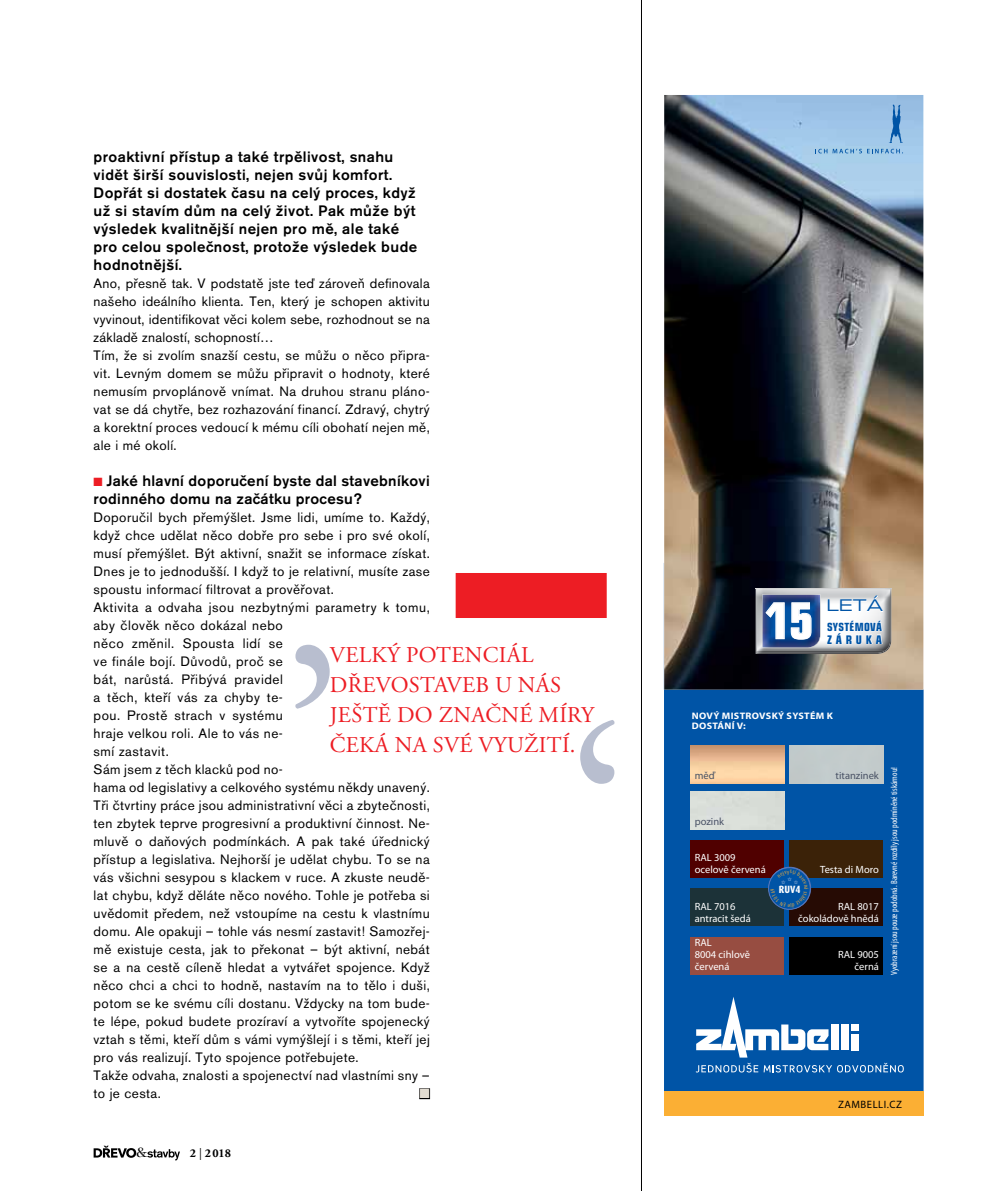
<style>
.page{position:relative;width:1000px;height:1191px;background:#fff}
.page>*{position:absolute;margin:0;border:0;box-sizing:border-box;transform-origin:0 0}
.t1{font:700 condensed 49.65px "Eurostile";color:#fff}
.t2{font:22.5px/30px "Adobe Garamond Pro";letter-spacing:.015em;color:#ed1d24}
.t3{font:16.2px "Eurostile Extended Two";color:#0054a6}
.t4{font:500 15px/18px "Akzidenz Grotesk BECE";letter-spacing:.03em;color:#000}
.t5{font:13.5px/18px "Akzidenz Grotesk BECE";letter-spacing:.03em;color:#000}
.t6{font:13.5px "Zapf Dingbats ITC";color:#e3ddd2}
.t7{font:12.9px "Timpani";color:#000}
.t8{font:700 12px "Adobe Garamond Pro";color:#000}
.t9{font:700 condensed 11.85px "Eurostile";letter-spacing:.315em;color:#0054a6}
.t10{font:700 condensed 11.25px "Eurostile";letter-spacing:.025em;color:#0054a6}
.t11{font:10.65px "Myriad Pro";letter-spacing:.05em;color:#000}
.t12{font:10.5px/12px "Myriad Pro";color:#fff}
.t13{font:10.5px "Myriad Pro";color:#495265}
.t14{font:800 condensed 10.5px "Dax Pro";color:#fff}
.t15{font:700 9.45px/9.9px "Myriad Pro";letter-spacing:.03em;color:#fff;scale:1.07 1}
.t16{font:condensed 9px "Myriad Pro";color:#fff}
.s1{color:#ed1d24}
.s2{font-weight:400}
</style>
<div class="page">
<svg style="left:94px;top:1145px;width:42px;height:12px"></svg>
<svg style="left:147px;top:1149px;width:33px;height:11px"></svg>
<div style="left:419px;top:1088px;width:11px;height:11px;border:2px solid #000"></div>
<hr style="left:641px;top:0;width:1px;height:1191px;background:#000">
<div style="left:663px;top:563px;width:260px;height:528px;background:#0054a6"></div>
<img style="left:664px;top:95px;width:259px;height:594px">
<div style="left:663px;top:1091px;width:260px;height:24px;background:#fbaf34"></div>
<svg style="left:695px;top:996px;width:208px;height:76px"></svg>
<img style="left:755px;top:588px;width:136px;height:63px">
<img style="left:755px;top:651px;width:131px;height:3px">
<img style="left:762px;top:594px;width:58px;height:54px">
<svg style="left:764px;top:602px;width:20px;height:37px"></svg>
<svg style="left:790px;top:602px;width:21px;height:38px"></svg>
<svg style="left:827px;top:595px;width:56px;height:17px"></svg>
<svg style="left:826px;top:619px;width:56px;height:25px"></svg>
<img style="left:690px;top:745px;width:94px;height:38px">
<div style="left:690px;top:791px;width:94px;height:38px;background:#d9ded8"></div>
<div style="left:789px;top:745px;width:93px;height:38px;background:#c2cbcb"></div>
<div style="left:690px;top:840px;width:94px;height:37px;background:#500000"></div>
<div style="left:789px;top:840px;width:93px;height:37px;background:#3b2208"></div>
<div style="left:690px;top:888px;width:94px;height:38px;background:#1c3238"></div>
<div style="left:789px;top:888px;width:93px;height:38px;background:#260b04"></div>
<div style="left:690px;top:937px;width:94px;height:37px;background:#974d41"></div>
<div style="left:789px;top:937px;width:93px;height:37px;background:#000"></div>
<div style="left:768px;top:867px;width:42px;height:42px;border:1px solid #5a77ba;border-radius:50%"></div>
<svg style="left:888px;top:105px;width:14px;height:38px"></svg>
<svg style="left:815px;top:149px;width:87px;height:4px"></svg>
<svg style="left:295px;top:645px;width:34px;height:63px"></svg>
<svg style="left:580px;top:720px;width:35px;height:64px"></svg>
<div style="left:455px;top:573px;width:151px;height:45px;background:#ed1d24"></div>
<svg style="left:770px;top:869px;width:38px;height:38px"></svg>
<p class="t4" style="left:94px;top:148px;width:325px">proaktivní přístup a také trpělivost, snahu vidět širší souvislosti, nejen svůj komfort.<br>Dopřát si dostatek času na celý proces, když už si stavím dům na celý život. Pak může být výsledek kvalitnější nejen pro mě, ale také pro celou společnost, protože výsledek bude hodnotnější.</p>
<p class="t5" style="left:94px;top:274px;width:337px">Ano, přesně tak. V podstatě jste teď zároveň definovala našeho ideálního klienta. Ten, který je schopen aktivitu vyvinout, identifikovat věci kolem sebe, rozhodnout se na základě znalostí, schopností…<br>Tím, že si zvolím snazší cestu, se můžu o něco připra&shy;vit. Levným domem se můžu připravit o hodnoty, které nemusím prvoplánově vnímat. Na druhou stranu pláno&shy;vat se dá chytře, bez rozhazování financí. Zdravý, chytrý a korektní proces vedoucí k mému cíli obohatí nejen mě, ale i mé okolí.</p>
<p class="t4" style="left:94px;top:472px;width:337px"><span class="s1">■</span> Jaké hlavní doporučení byste dal stavebníkovi rodinného domu na začátku procesu?</p>
<p class="t5" style="left:94px;top:508px;width:337px">Doporučil bych přemýšlet. Jsme lidi, umíme to. Každý, když chce udělat něco dobře pro sebe i pro své okolí, musí přemýšlet. Být aktivní, snažit se informace získat.<br>Dnes je to jednodušší. I když to je relativní, musíte zase spoustu informací filtrovat a prověřovat.<br>Aktivita a odvaha jsou nezbytnými parametry k tomu, aby člověk něco dokázal nebo<br>něco změnil. Spousta lidí se<br>ve finále bojí. Důvodů, proč se<br>bát, narůstá. Přibývá pravidel<br>a těch, kteří vás za chyby te-<br>pou. Prostě strach v systému<br>hraje velkou roli. Ale to vás ne-<br>smí zastavit.<br>Sám jsem z těch klacků pod no-<br>hama od legislativy a celkového systému někdy unavený.<br>Tři čtvrtiny práce jsou administrativní věci a zbytečnosti, ten zbytek teprve progresivní a produktivní činnost. Ne&shy;mluvě o daňových podmínkách. A pak také úřednický přístup a legislativa. Nejhorší je udělat chybu. To se na vás všichni sesypou s klackem v ruce. A zkuste neudě&shy;lat chybu, když děláte něco nového. Tohle je potřeba si uvědomit předem, než vstoupíme na cestu k vlastnímu domu. Ale opakuji – tohle vás nesmí zastavit! Samozřej&shy;mě existuje cesta, jak to překonat – být aktivní, nebát se a na cestě cíleně hledat a vytvářet spojence. Když něco chci a chci to hodně, nastavím na to tělo i duši, potom se ke svému cíli dostanu. Vždycky na tom bude&shy;te lépe, pokud budete prozíraví a vytvoříte spojenecký vztah s těmi, kteří dům s vámi vymýšlejí i s těmi, kteří jej pro vás realizují. Tyto spojence potřebujete.<br>Takže odvaha, znalosti a spojenectví nad vlastními sny – to je cesta.</p>
<h2 class="t2" style="left:330px;top:641px;width:265px">VELKÝ POTENCIÁL<br>DŘEVOSTAV EB U NÁS<br>JEŠTĚ DO ZNAČNÉ MÍRY<br>ČEKÁ NA SVÉ VYUŽITÍ.</h2>
<p class="t6" style="left:419px;top:1087px;width:12px">■</p>
<p class="t7" style="left:137px;top:1144px;width:12px">&amp;</p>
<p class="t8" style="left:190px;top:1146px;width:43px">2 <span class="s2">|</span> 2 018</p>
<h1 class="t1" style="left:765px;top:591px;width:50px">15</h1>
<p class="t3" style="left:826px;top:594px;width:58px">LETÁ</p>
<p class="t10" style="left:826px;top:620px;width:57px">SYSTÉMOVÁ</p>
<p class="t9" style="left:826px;top:632px;width:57px">ZÁRUKA</p>
<p class="t15" style="left:691px;top:711px;width:133px">NOVÝ MISTROVSKÝ SYSTÉM K<br>DOSTÁNÍ V:</p>
<p class="t13" style="left:694px;top:770px;width:22px">měď</p>
<p class="t13" style="left:835px;top:770px;width:45px">titanzinek</p>
<p class="t13" style="left:694px;top:815px;width:31px">pozink</p>
<p class="t12" style="left:694px;top:852px;width:72px">RAL 3009 ocelově červená</p>
<p class="t12" style="left:820px;top:864px;width:60px">Testa di Moro</p>
<p class="t12" style="left:694px;top:900px;width:58px">RAL 7016 antracit šedá</p>
<p class="t12" style="left:798px;top:900px;width:82px;text-align:right">RAL 8017 čokoládově hnědá</p>
<p class="t12" style="left:694px;top:937px;width:57px">RAL<br>8004 cihlově červená</p>
<p class="t14" style="left:778px;top:882px;width:23px">RUV4</p>
<p class="t12" style="left:837px;top:949px;width:42px;text-align:right">RAL 9005 černá</p>
<p class="t16" style="left:888px;top:974px;width:209px;rotate:-90deg">Vyobrazení jsou pouze podobná. Barevné rozdíly jsou podmíněné tiskárnou!</p>
<p class="t11" style="left:837px;top:1098px;width:65px">ZAMBELLI.CZ</p>
</div>
